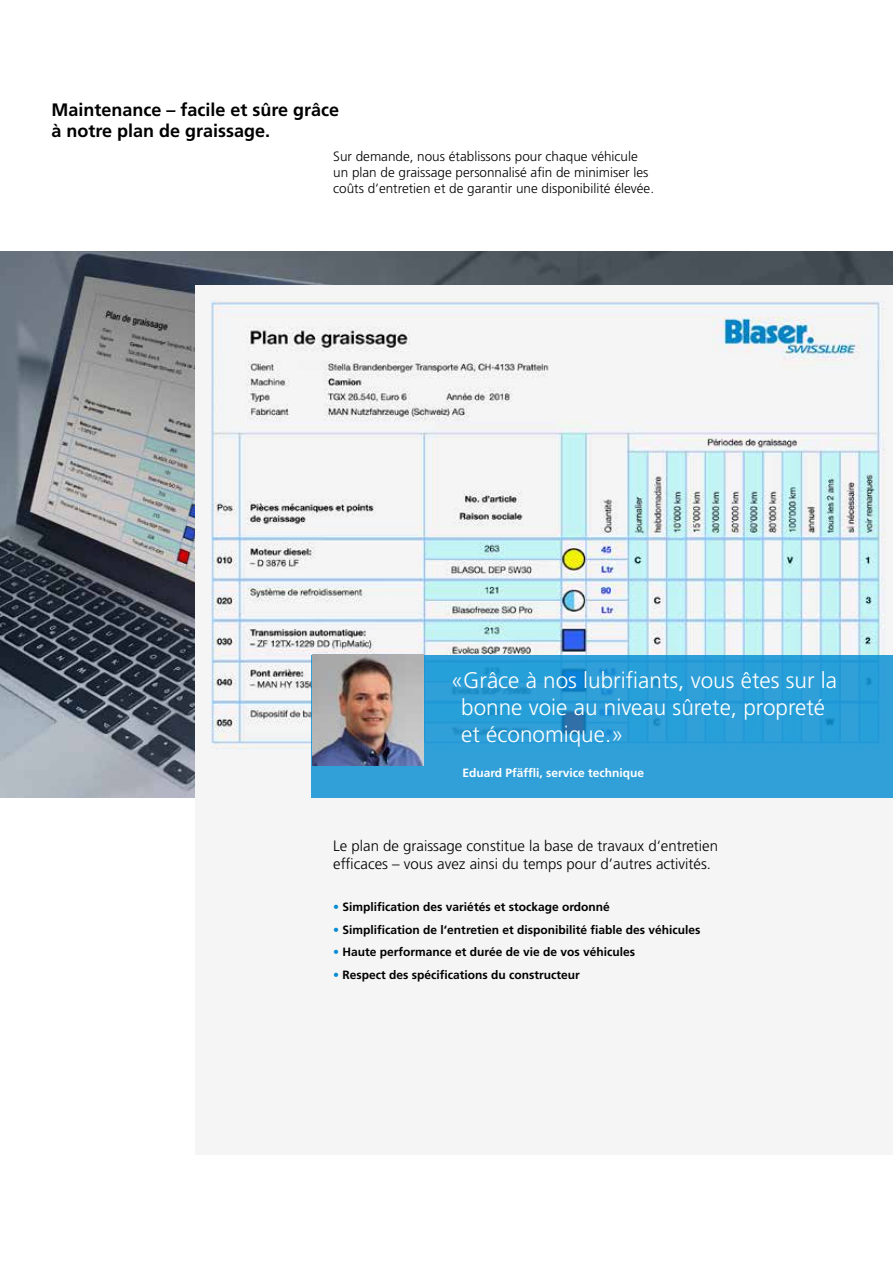
<style>
.page{position:relative;width:893px;height:1263px;background:#fff}
.page>*{position:absolute;margin:0;border:0;box-sizing:border-box;transform-origin:0 0}
.t1{font:300 22.5px/27px "Frutiger LT Std";color:#fff}
.t2{font:700 18px/21.6px "Frutiger LT Std";color:#000}
.t3{font:300 15px/18px "Frutiger LT Std";color:#000}
.t4{font:300 13.5px/16.2px "Frutiger LT Std";color:#000}
.t5{font:700 12px "Frutiger LT Std";color:#000}
.t6{font:700 12px "Frutiger LT Std";color:#fff}
.s1{color:#008bd2}
</style>
<div class="page">
<img style="left:0;top:252px;width:893px;height:546px">
<img style="left:196px;top:285px;width:697px;height:513px">
<div style="left:312px;top:655px;width:581px;height:142px;background:linear-gradient(to bottom,#269cd7,#32a0d9)"></div>
<img style="left:312px;top:655px;width:111px;height:111px">
<h2 class="t2" style="left:52px;top:99px;width:289px">Maintenance – facile et sûre grâce à notre plan de graissage.</h2>
<p class="t4" style="left:333px;top:149px;width:322px">Sur demande, nous établissons pour chaque véhicule un plan de graissage personnalisé afin de minimiser les coûts d‘entretien et de garantir une disponibilité élevée.</p>
<h1 class="t1" style="left:461px;top:667px;width:377px;text-indent:-11px">«Grâce à nos lubrifiants, vous êtes sur la bonne voie au niveau sûrete, propreté et économique.»</h1>
<p class="t6" style="left:462px;top:766px;width:183px">Eduard Pfäffli, service technique</p>
<p class="t3" style="left:333px;top:837px;width:386px">Le plan de graissage constitue la base de travaux d‘entretien efficaces – vous avez ainsi du temps pour d’autres activités.</p>
<p class="t5" style="left:333px;top:900px;width:278px"><span class="s1">•</span> Simplification des variétés et stockage ordonné</p>
<p class="t5" style="left:333px;top:922px;width:369px"><span class="s1">•</span> Simplification de l‘entretien et disponibilité fiable des véhicules</p>
<p class="t5" style="left:333px;top:945px;width:303px"><span class="s1">•</span> Haute performance et durée de vie de vos véhicules</p>
<p class="t5" style="left:333px;top:967px;width:248px"><span class="s1">•</span> Respect des spécifications du constructeur</p>
</div>
